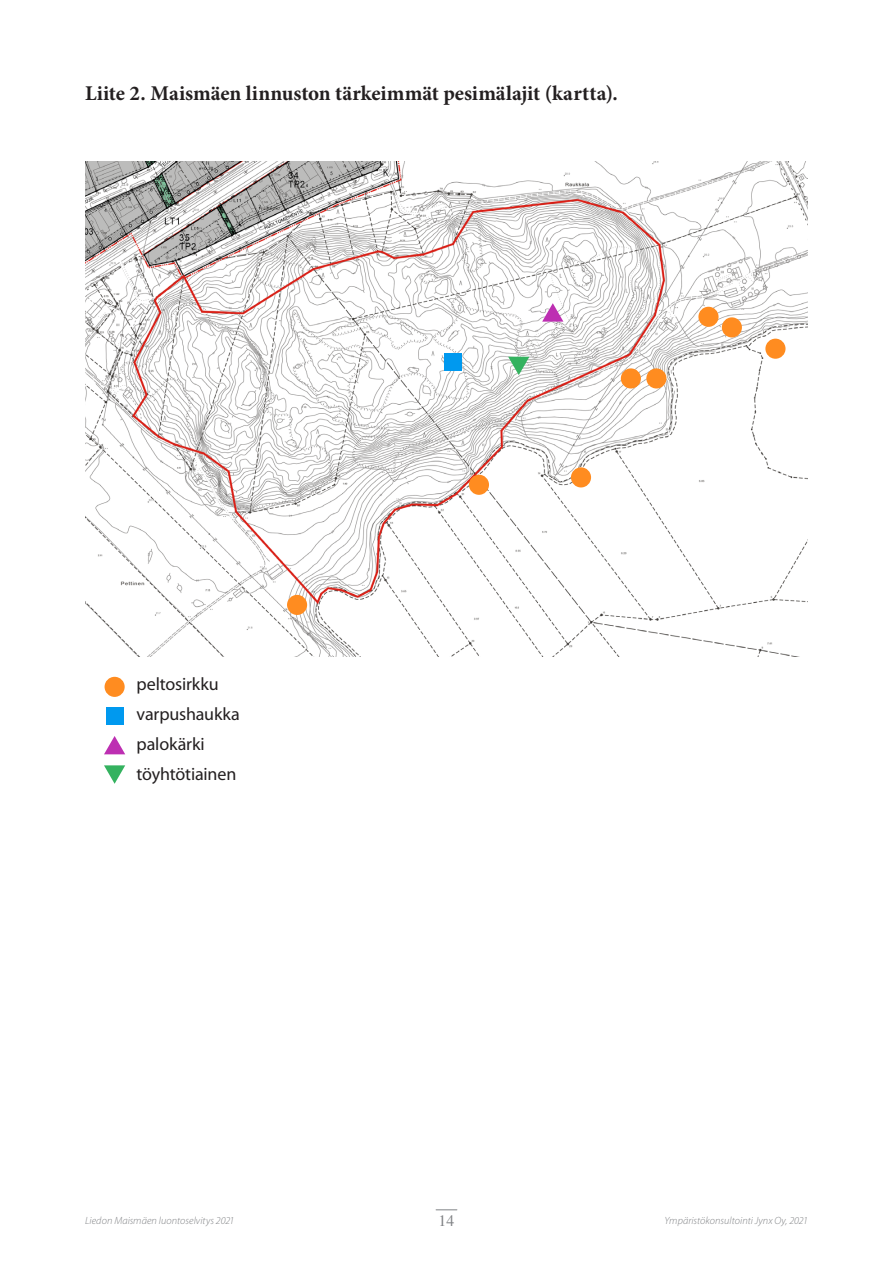
<style>
.page{position:relative;width:893px;height:1263px;background:#fff}
.page>*{position:absolute;margin:0;border:0;box-sizing:border-box;transform-origin:0 0}
.t1{font:700 21px "Minion Pro";color:#231f20}
.t2{font:18px/30px "Myriad Pro";letter-spacing:-.01em;color:#231f20}
.t3{font:15.75px "Times";color:#808285}
.t4{font:italic 300 10.5px "Myriad Pro";letter-spacing:.005em;color:#808285}
</style>
<div class="page">
<svg style="left:436px;top:1209px;width:21px;height:1px"></svg>
<img style="left:85px;top:162px;width:723px;height:494px">
<div style="left:105px;top:677px;width:20px;height:20px;background:#ff8c20;border-radius:50%"></div>
<div style="left:287px;top:595px;width:20px;height:20px;background:#ff8c20;border-radius:50%"></div>
<div style="left:469px;top:475px;width:20px;height:20px;background:#ff8c20;border-radius:50%"></div>
<div style="left:571px;top:467px;width:20px;height:20px;background:#ff8c20;border-radius:50%"></div>
<div style="left:646px;top:368px;width:20px;height:20px;background:#ff8c20;border-radius:50%"></div>
<div style="left:765px;top:339px;width:20px;height:20px;background:#ff8c20;border-radius:50%"></div>
<div style="left:722px;top:317px;width:20px;height:20px;background:#ff8c20;border-radius:50%"></div>
<div style="left:698px;top:307px;width:20px;height:20px;background:#ff8c20;border-radius:50%"></div>
<div style="left:621px;top:368px;width:20px;height:20px;background:#ff8c20;border-radius:50%"></div>
<svg style="left:104px;top:736px;width:21px;height:18px"></svg>
<svg style="left:542px;top:303px;width:21px;height:19px"></svg>
<svg style="left:104px;top:765px;width:21px;height:19px"></svg>
<svg style="left:508px;top:357px;width:21px;height:18px"></svg>
<div style="left:106px;top:708px;width:17px;height:17px;background:#0099ef"></div>
<div style="left:444px;top:353px;width:17px;height:17px;background:#0099ef"></div>
<h1 class="t1" style="left:85px;top:81px;width:534px">Liite 2. Maismäen linnuston tärkeimmät pesimälajit (kartta).</h1>
<h2 class="t2" style="left:137px;top:670px;width:105px">peltosirkku varpushaukka palokärki töyhtötiainen</h2>
<p class="t4" style="left:85px;top:1215px;width:151px">Liedon Maismäen luontoselvitys 2021</p>
<h3 class="t3" style="left:439px;top:1205px;width:17px">14</h3>
<p class="t4" style="left:665px;top:1215px;width:145px">Ympäristökonsultointi Jynx Oy, 2021</p>
</div>
